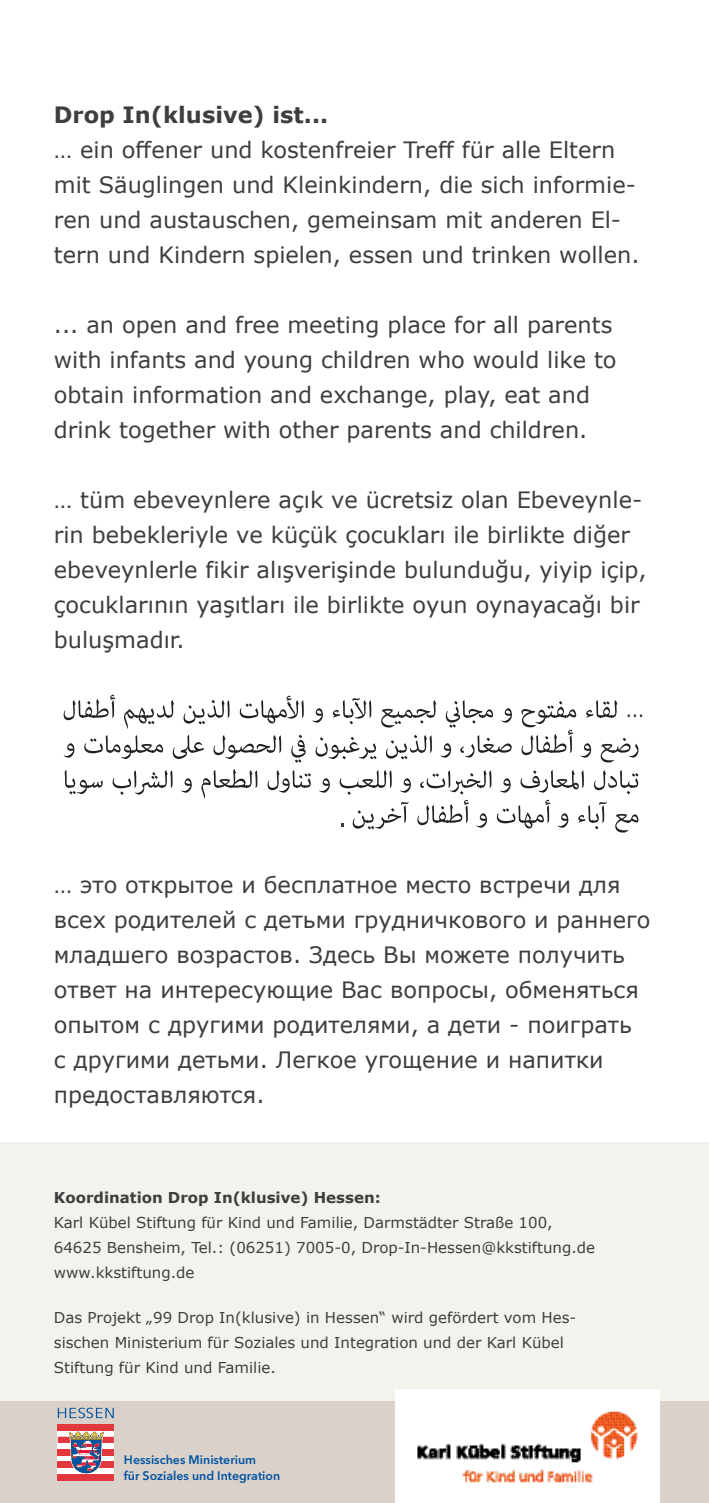
<style>
.page{position:relative;width:709px;height:1503px;background:#fff}
.page>*{position:absolute;margin:0;border:0;box-sizing:border-box;transform-origin:0 0}
.Frutiger55_copy_9pt{font:22.5px/35px "Verdana";color:#3e3e3f}
.Frutiger55_copy_9pt-2{font:700 22.5px "Verdana";color:#3e3e3f}
.t1{font:15px/25px "Verdana";color:#3e3e3f}
.t2{font:700 15px "Verdana";color:#3e3e3f}
.t3{font:600 12.25px/15.8px "Avenir Next LT Pro";color:#0153a0}
</style>
<div class="page">
<div style="left:0;top:1141px;width:709px;height:355px;background:#f3f3ed"></div>
<div style="left:0;top:1401px;width:709px;height:101px;background:#d9d1ca"></div>
<img style="left:395px;top:1389px;width:265px;height:113px">
<svg style="left:58px;top:1430px;width:56px;height:43px"></svg>
<div style="left:58px;top:1424px;width:56px;height:6px;background:#e1373d"></div>
<div style="left:58px;top:1436px;width:56px;height:6px;background:#e1373d"></div>
<div style="left:58px;top:1449px;width:56px;height:6px;background:#e1373d"></div>
<div style="left:58px;top:1461px;width:56px;height:6px;background:#e1373d"></div>
<div style="left:58px;top:1473px;width:56px;height:7px;background:#e1373d"></div>
<svg style="left:68px;top:1430px;width:37px;height:43px;background:#9b8796"></svg>
<svg style="left:58px;top:1407px;width:56px;height:11px"></svg>
<svg style="left:64px;top:694px;width:578px;height:69px"></svg>
<svg style="left:65px;top:769px;width:573px;height:63px"></svg>
<p class="Frutiger55_copy_9pt-2" style="left:54px;top:98px;width:276px">Drop In(klusive) ist...</p>
<p class="Frutiger55_copy_9pt" style="left:54px;top:132px;width:587px">… ein offener und kostenfreier Treff für alle Eltern mit Säuglingen und Kleinkindern, die sich informie&shy;ren und austauschen, gemeinsam mit anderen El&shy;tern und Kindern spielen, essen und trinken wollen.</p>
<p class="Frutiger55_copy_9pt" style="left:54px;top:307px;width:564px">... an open and free meeting place for all parents with infants and young children who would like to obtain information and exchange, play, eat and drink together with other parents and children.</p>
<p class="Frutiger55_copy_9pt" style="left:54px;top:482px;width:594px">… tüm ebeveynlere açık ve ücretsiz olan Ebeveynle&shy;rin bebekleriyle ve küçük çocukları ile birlikte diğer ebeveynlerle fikir alışverişinde bulunduğu, yiyip içip, çocuklarının yaşıtları ile birlikte oyun oynayacağı bir buluşmadır.</p>
<p class="Frutiger55_copy_9pt" style="left:54px;top:867px;width:598px">… это открытое и бесплатное место встречи для всех родителей с детьми грудничкового и раннего младшего возрастов. Здесь Вы можете получить</p>
<p class="Frutiger55_copy_9pt" style="left:54px;top:972px;width:586px">ответ на интересующие Вас вопросы, обменяться опытом с другими родителями, а дети - поиграть с другими детьми. Легкое угощение и напитки предоставляются.</p>
<p class="t2" style="left:54px;top:1187px;width:328px">Koordination Drop In(klusive) Hessen:</p>
<p class="t1" style="left:54px;top:1210px;width:500px">Karl Kübel Stiftung für Kind und Familie, Darmstädter Straße 100,</p>
<p class="t1" style="left:54px;top:1235px;width:543px">64625 Bensheim, Tel.: (06251) 7005-0, Drop-In-Hessen@kkstiftung.de</p>
<p class="t1" style="left:54px;top:1260px;width:142px">www.kkstiftung.de</p>
<p class="t1" style="left:54px;top:1304px;width:524px">Das Projekt „99 Drop In(klusive) in Hessen“ wird gefördert vom Hes&shy;sischen Ministerium für Soziales und Integration und der Karl Kübel<br>Stiftung für Kind und Familie.</p>
<p class="t3" style="left:124px;top:1451px;width:158px">Hessisches Ministerium<br>für Soziales und Integration</p>
</div>
